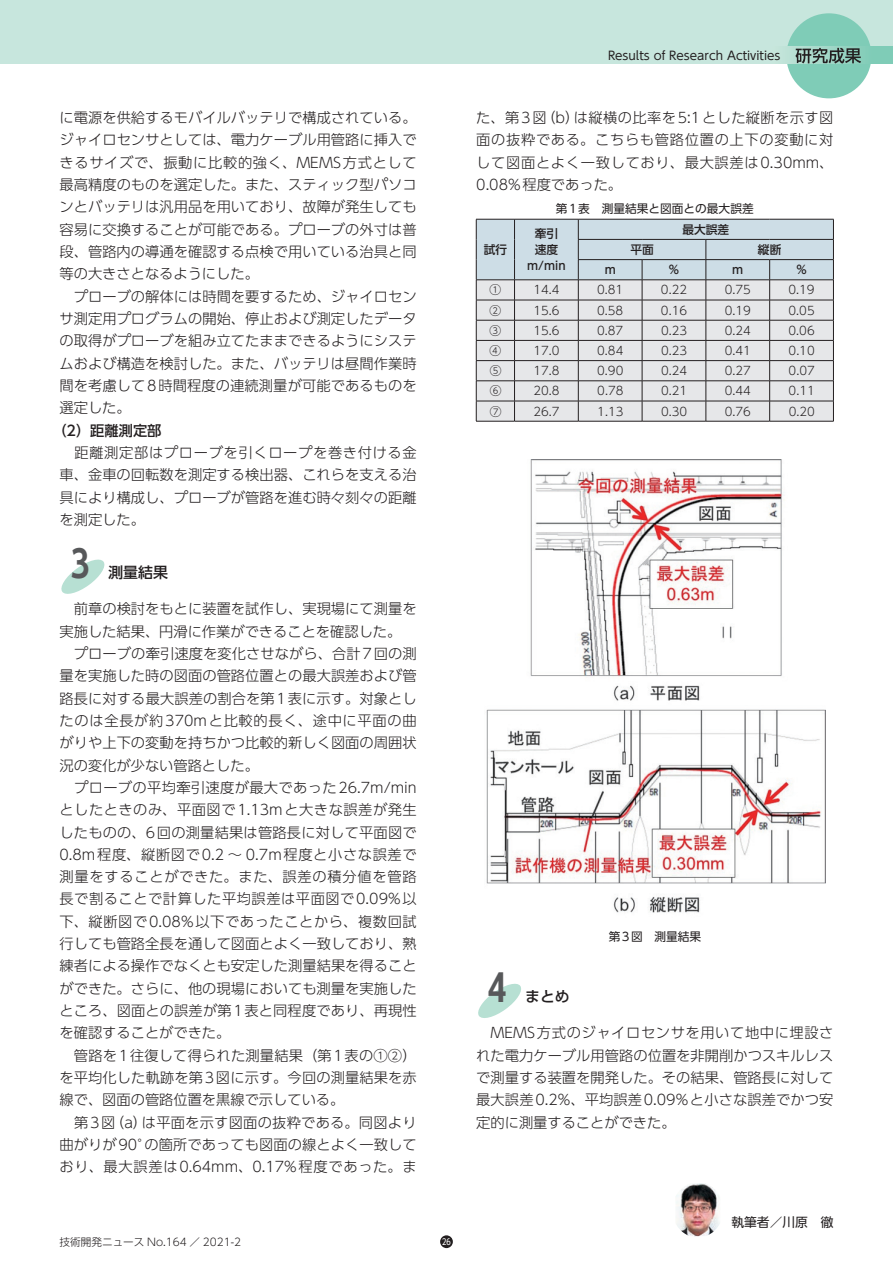
<style>
.page{position:relative;width:893px;height:1263px;background:#fff}
.page>*{position:absolute;margin:0;border:0;box-sizing:border-box;transform-origin:0 0}
.t1{font:700 37.2px "UD Shin Go Pro De";color:#57585a}
.t2{font:500 14.85px "UD Shin Go Pro";color:#231f20}
.t3{font:300 14.25px/22.4px "UD Shin Go Pro";letter-spacing:.005em;color:#231f20;text-align:justify}
.t4{font:500 14.25px "UD Shin Go Pro";color:#231f20}
.t5{font:12.75px "UD Shin Go Pro";color:#231f20}
.t6{font:11.85px "UD Shin Go Pro";color:#231f20}
.t7{font:300 11.7px "UD Shin Go Pro";color:#231f20}
.t8{font:11.7px "UD Shin Go Pro";color:#231f20}
.t9{font:500 11.7px/15.9px "UD Shin Go Pro";color:#231f20;text-align:center}
.t10{font:300 10.65px "UD Shin Go Pro";color:#231f20}
.t11{font:8.55px "UD Shin Go Pro";color:#fff}
</style>
<div class="page">
<div style="left:0;top:0;width:893px;height:64px;background:#c7e6dd"></div>
<div style="left:786px;top:13px;width:85px;height:85px;background:#7fccb7;border-radius:50%"></div>
<svg style="left:786px;top:47px;width:107px;height:17px"></svg>
<svg style="left:795px;top:48px;width:66px;height:15px"></svg>
<div style="left:440px;top:1235px;width:13px;height:13px;background:#231f20;border-radius:50%"></div>
<img style="left:676px;top:1183px;width:44px;height:53px">
<svg style="left:61px;top:559px;width:44px;height:35px"></svg>
<svg style="left:476px;top:219px;width:358px;height:202px;background:#d2d6da"></svg>
<hr style="left:476px;top:421px;width:38px;height:1px;background:#231f20">
<hr style="left:514px;top:421px;width:64px;height:1px;background:#231f20">
<hr style="left:578px;top:421px;width:64px;height:1px;background:#231f20">
<hr style="left:642px;top:421px;width:64px;height:1px;background:#231f20">
<hr style="left:706px;top:421px;width:64px;height:1px;background:#231f20">
<hr style="left:770px;top:421px;width:64px;height:1px;background:#231f20">
<img style="left:486px;top:460px;width:339px;height:453px">
<svg style="left:478px;top:983px;width:43px;height:35px"></svg>
<p class="t3" style="left:60px;top:106px;width:359px;text-align:left">に電源を供給するモバイルバッテリで構成されている。ジャイロセンサとしては、電力ケーブル用管路に挿入できるサイズで、振動に比較的強く、MEMS方式として最高精度のものを選定した。また、スティック型パソコンとバッテリは汎用品を用いており、故障が発生しても容易に交換することが可能である。プローブの外寸は普段、管路内の導通を確認する点検で用いている治具と同等の大きさとなるようにした。<br>　プローブの解体には時間を要するため、ジャイロセンサ測定用プログラムの開始、停止および測定したデータの取得がプローブを組み立てたままできるようにシステムおよび構造を検討した。また、バッテリは昼間作業時間を考慮して8時間程度の連続測量が可能であるものを選定した。</p>
<p class="t4" style="left:52px;top:419px;width:111px">（2）距離測定部</p>
<p class="t3" style="left:60px;top:441px;width:359px">　距離測定部はプローブを引くロープを巻き付ける金車、金車の回転数を測定する検出器、これらを支える治具により構成し、プローブが管路を進む時々刻々の距離を測定した。</p>
<h1 class="t1" style="left:71px;top:533px;width:20px">3</h1>
<p class="t2" style="left:101px;top:560px;width:68px">… 測量結果</p>
<p class="t3" style="left:60px;top:597px;width:359px;text-align:left">　前章の検討をもとに装置を試作し、実現場にて測量を実施した結果、円滑に作業ができることを確認した。　プローブの牽引速度を変化させながら、合計7回の測量を実施した時の図面の管路位置との最大誤差および管路長に対する最大誤差の割合を第1表に示す。対象としたのは全長が約370mと比較的長く、途中に平面の曲がりや上下の変動を持ちかつ比較的新しく図面の周囲状況の変化が少ない管路とした。<br>　プローブの平均牽引速度が最大であった26.7m/minとしたときのみ、平面図で1.13mと大きな誤差が発生したものの、6回の測量結果は管路長に対して平面図で<br>0.8m程度、縦断図で0.2 ～ 0.7m程度と小さな誤差で測量をすることができた。また、誤差の積分値を管路長で割ることで計算した平均誤差は平面図で0.09%以下、縦断図で0.08%以下であったことから、複数回試行しても管路全長を通して図面とよく一致しており、熟練者による操作でなくとも安定した測量結果を得ることができた。さらに、他の現場においても測量を実施したところ、図面との誤差が第1表と同程度であり、再現性を確認することができた。<br>　管路を1往復して得られた測量結果（第1表の①②）を平均化した軌跡を第3図に示す。今回の測量結果を赤線で、図面の管路位置を黒線で示している。<br>　第3図(a)は平面を示す図面の抜粋である。同図より曲がりが90°の箇所であっても図面の線とよく一致しており、最大誤差は0.64mm、0.17%程度であった。ま</p>
<p class="t10" style="left:60px;top:1233px;width:183px">技術開発ニュース No.164 ／ 2021-2</p>
<p class="t11" style="left:442px;top:1235px;width:10px">26</p>
<p class="t6" style="left:608px;top:46px;width:174px">Results of Research Activities</p>
<p class="t3" style="left:476px;top:106px;width:359px">た、第3図(b)は縦横の比率を5:1とした縦断を示す図面の抜粋である。こちらも管路位置の上下の変動に対して図面とよく一致しており、最大誤差は0.30mm、0.08%程度であった。</p>
<p class="t8" style="left:556px;top:199px;width:199px">第1表　測量結果と図面との最大誤差</p>
<p class="t9" style="left:484px;top:241px;width:25px">試行</p>
<p class="t9" style="left:527px;top:225px;width:40px">牽引<br>速度m/min</p>
<p class="t9" style="left:682px;top:221px;width:48px">最大誤差</p>
<p class="t9" style="left:630px;top:241px;width:25px">平面</p>
<p class="t9" style="left:758px;top:241px;width:25px">縦断</p>
<p class="t9" style="left:605px;top:261px;width:13px">m</p>
<p class="t9" style="left:669px;top:261px;width:12px">%</p>
<p class="t9" style="left:732px;top:261px;width:13px">m</p>
<p class="t9" style="left:796px;top:261px;width:12px">%</p>
<p class="t7" style="left:490px;top:280px;width:13px">①</p>
<p class="t7" style="left:533px;top:280px;width:28px">14.4</p>
<p class="t7" style="left:597px;top:280px;width:28px">0.81</p>
<p class="t7" style="left:661px;top:280px;width:28px">0.22</p>
<p class="t7" style="left:725px;top:280px;width:28px">0.75</p>
<p class="t7" style="left:788px;top:280px;width:28px">0.19</p>
<p class="t7" style="left:490px;top:301px;width:13px">②</p>
<p class="t7" style="left:533px;top:301px;width:28px">15.6</p>
<p class="t7" style="left:597px;top:301px;width:28px">0.58</p>
<p class="t7" style="left:661px;top:301px;width:28px">0.16</p>
<p class="t7" style="left:725px;top:301px;width:28px">0.19</p>
<p class="t7" style="left:788px;top:301px;width:28px">0.05</p>
<p class="t7" style="left:490px;top:321px;width:13px">③</p>
<p class="t7" style="left:533px;top:321px;width:28px">15.6</p>
<p class="t7" style="left:597px;top:321px;width:28px">0.87</p>
<p class="t7" style="left:661px;top:321px;width:28px">0.23</p>
<p class="t7" style="left:725px;top:321px;width:28px">0.24</p>
<p class="t7" style="left:789px;top:321px;width:28px">0.06</p>
<p class="t7" style="left:490px;top:341px;width:13px">④</p>
<p class="t7" style="left:533px;top:341px;width:28px">17.0</p>
<p class="t7" style="left:597px;top:341px;width:28px">0.84</p>
<p class="t7" style="left:661px;top:341px;width:28px">0.23</p>
<p class="t7" style="left:725px;top:341px;width:28px">0.41</p>
<p class="t7" style="left:789px;top:341px;width:28px">0.10</p>
<p class="t7" style="left:490px;top:361px;width:13px">⑤</p>
<p class="t7" style="left:533px;top:361px;width:28px">17.8</p>
<p class="t7" style="left:597px;top:361px;width:28px">0.90</p>
<p class="t7" style="left:661px;top:361px;width:28px">0.24</p>
<p class="t7" style="left:725px;top:361px;width:28px">0.27</p>
<p class="t7" style="left:789px;top:361px;width:28px">0.07</p>
<p class="t7" style="left:490px;top:381px;width:13px">⑥</p>
<p class="t7" style="left:533px;top:381px;width:28px">20.8</p>
<p class="t7" style="left:597px;top:381px;width:28px">0.78</p>
<p class="t7" style="left:661px;top:381px;width:28px">0.21</p>
<p class="t7" style="left:725px;top:381px;width:28px">0.44</p>
<p class="t7" style="left:789px;top:381px;width:28px">0.11</p>
<p class="t7" style="left:490px;top:402px;width:13px">⑦</p>
<p class="t7" style="left:533px;top:402px;width:28px">26.7</p>
<p class="t7" style="left:597px;top:402px;width:28px">1.13</p>
<p class="t7" style="left:661px;top:402px;width:28px">0.30</p>
<p class="t7" style="left:725px;top:402px;width:28px">0.76</p>
<p class="t7" style="left:789px;top:402px;width:28px">0.20</p>
<p class="t8" style="left:609px;top:927px;width:94px">第3図　測量結果</p>
<h1 class="t1" style="left:488px;top:957px;width:20px">4</h1>
<p class="t2" style="left:518px;top:984px;width:54px">… まとめ</p>
<p class="t3" style="left:476px;top:1021px;width:359px">　MEMS方式のジャイロセンサを用いて地中に埋設された電力ケーブル用管路の位置を非開削かつスキルレスで測量する装置を開発した。その結果、管路長に対して最大誤差0.2%、平均誤差0.09%と小さな誤差でかつ安定的に測量することができた。</p>
<p class="t5" style="left:731px;top:1212px;width:104px">執筆者／川原　徹</p>
</div>
